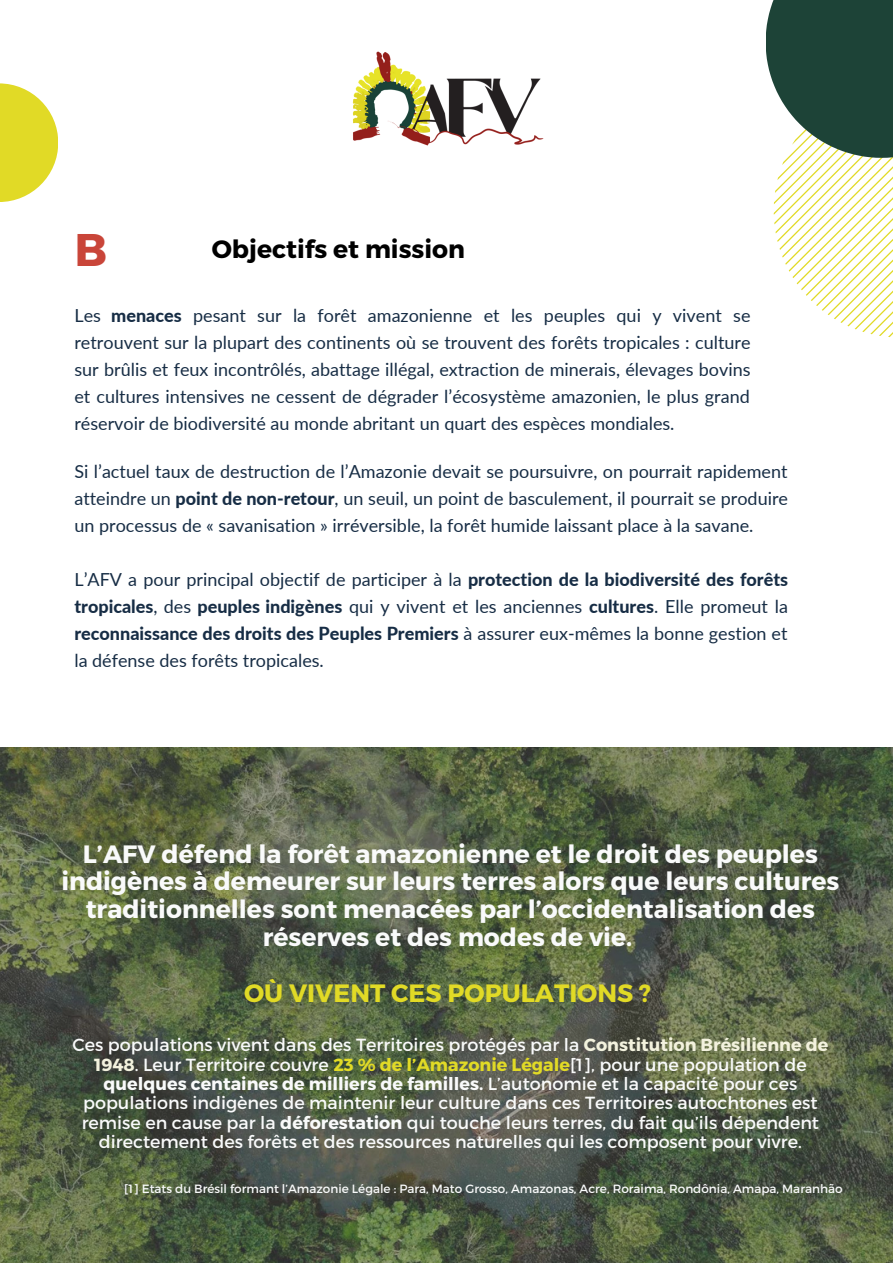
<style>
.page{position:relative;width:893px;height:1264px;background:#fff}
.page>*{position:absolute;margin:0;border:0;box-sizing:border-box;transform-origin:0 0}
.t1{font:700 45.75px "Montserrat";color:#c94539}
.t2{font:700 25.05px/27.9px "Montserrat";color:#f9fafa;text-align:center}
.t3{font:700 25.05px "Montserrat";color:#e1da26}
.t4{font:700 25.05px "Montserrat";color:#000}
.t5{font:18px/27px "Lato";color:#172d45;text-align:justify}
.t6{font:17.55px/19.2px "Montserrat";color:#f9fafa;text-align:center}
.t7{font:12px "Montserrat";color:#f9fafa}
.s1{font-weight:800}
.s2{font-weight:700;color:#f3f2de}
.s3{font-weight:700;color:#e1da26}
.s4{font-weight:700}
</style>
<div class="page">
<img style="left:352px;top:51px;width:192px;height:95px">
<svg style="left:773px;top:158px;width:119px;height:179px"></svg>
<svg style="left:0;top:83px;width:58px;height:119px;fill:#e1da26"></svg>
<img style="left:0;top:747px;width:892px;height:515px">
<svg style="left:766px;top:0;width:126px;height:158px;background:#3f5f53"></svg>
<p class="t1" style="left:74px;top:220px;width:34px">B</p>
<p class="t4" style="left:212px;top:232px;width:255px">Objectifs et mission</p>
<p class="t5" style="left:74px;top:302px;width:677px">Les <span class="s1">menaces</span> pesant sur la forêt amazonienne et les peuples qui y vivent se retrouvent sur la plupart des continents où se trouvent des forêts tropicales : culture sur brûlis et feux incontrôlés, abattage illégal, extraction de minerais, élevages bovins et cultures intensives ne cessent de dégrader l’écosystème amazonien, le plus grand réservoir de biodiversité au monde abritant un quart des espèces mondiales.</p>
<p class="t5" style="left:74px;top:458px;width:715px">Si l’actuel taux de destruction de l’Amazonie devait se poursuivre, on pourrait rapidement atteindre un <span class="s1">point de non-retour</span>, un seuil, un point de basculement, il pourrait se produire un processus de « savanisation » irréversible, la forêt humide laissant place à la savane.</p>
<p class="t5" style="left:74px;top:566px;width:715px">L’AFV a pour principal objectif de participer à la <span class="s1">protection de la biodiversité des forêts tropicales</span>, des <span class="s1">peuples indigènes</span> qui y vivent et les anciennes <span class="s1">cultures</span>. Elle promeut la <span class="s1">reconnaissance des droits des Peuples Premiers</span> à assurer eux-mêmes la bonne gestion et la défense des forêts tropicales.</p>
<p class="t2" style="left:61px;top:838px;width:779px">L’AFV défend la forêt amazonienne et le droit des peuples indigènes à demeurer sur leurs terres alors que leurs cultures traditionnelles sont menacées par l’occidentalisation des réserves et des modes de vie.</p>
<p class="t3" style="left:244px;top:977px;width:408px">OÙ VIVENT CES POPULATIONS ?</p>
<p class="t6" style="left:72px;top:1034px;width:757px">Ces populations vivent dans des Territoires protégés par la <span class="s2">Constitution Brésilienne de 1948</span>. Leur Territoire couvre <span class="s3">23 % de l’Amazonie Légale</span>[1], pour une population de <span class="s4">quelques centaines de milliers de familles.</span> L’autonomie et la capacité pour ces populations indigènes de maintenir leur culture dans ces Territoires autochtones est remise en cause par la <span class="s4">déforestation</span> qui touche leurs terres, du fait qu’ils dépendent directement des forêts et des ressources naturelles qui les composent pour vivre.</p>
<p class="t7" style="left:124px;top:1180px;width:719px">[1] Etats du Brésil formant l’Amazonie Légale : Para, Mato Grosso, Amazonas, Acre, Roraima, Rondônia, Amapa, Maranhão</p>
</div>
